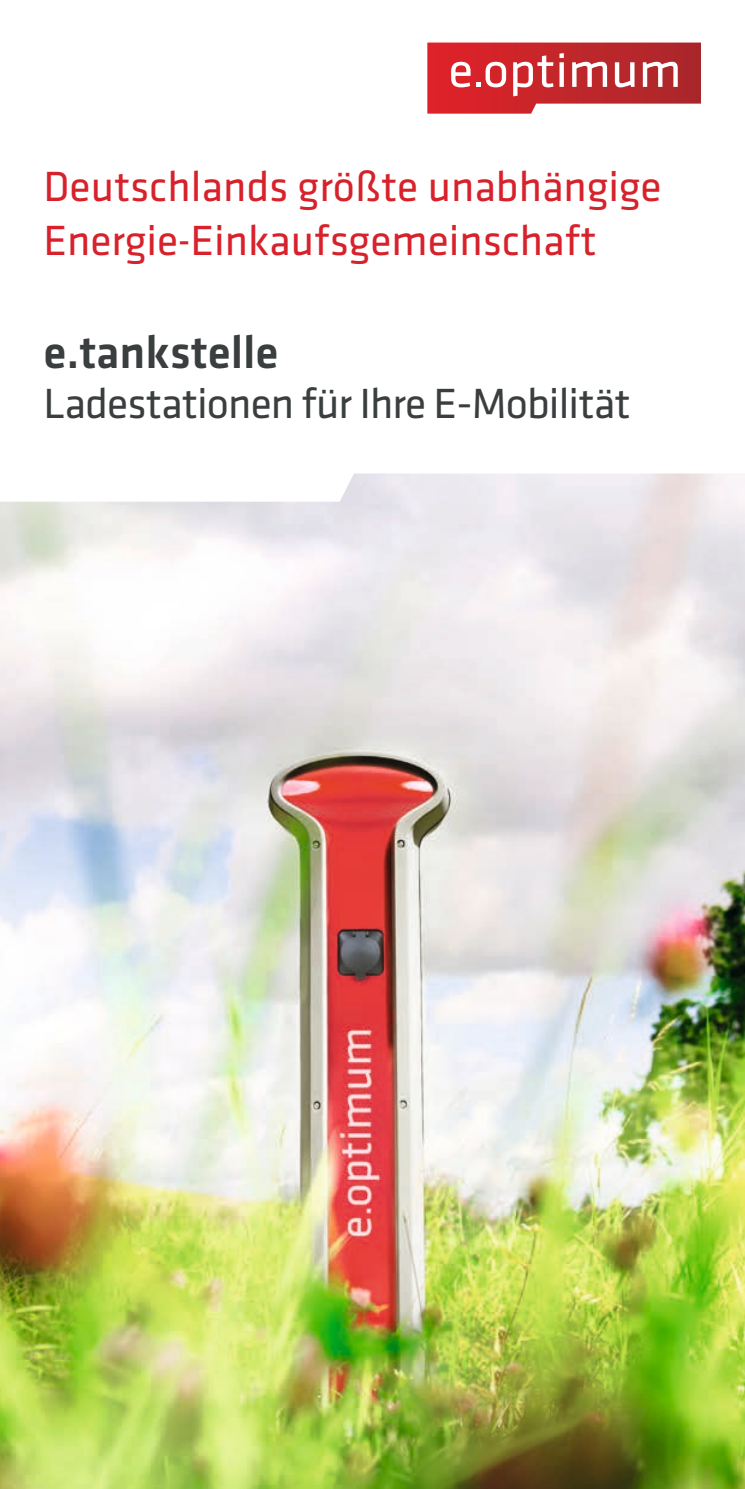
<style>
.page{position:relative;width:745px;height:1489px;background:#fff}
.page>*{position:absolute;margin:0;border:0;box-sizing:border-box;transform-origin:0 0}
.Paragraph_Style19{font:500 47.5px "Klavika";color:#3a3e3f}
.Paragraph_Style19-2{font:43.75px/53.8px "Klavika";color:#d7212b}
.Paragraph_Style19-3{font:43.75px "Klavika Regular TF";letter-spacing:-.02em;color:#3a3e3f}
</style>
<div class="page">
<img style="left:0;top:501px;width:744px;height:987px">
<svg style="left:340px;top:42px;width:404px;height:459px"></svg>
<svg style="left:427px;top:43px;width:273px;height:71px"></svg>
<p class="Paragraph_Style19-2" style="left:43px;top:160px;width:619px">Deutschlands größte unabhängige<br>Energie-Einkaufsgemeinschaft</p>
<p class="Paragraph_Style19" style="left:43px;top:326px;width:236px">e.tankstelle</p>
<p class="Paragraph_Style19-3" style="left:43px;top:381px;width:588px">Ladestationen für Ihre E-Mobilität</p>
</div>
